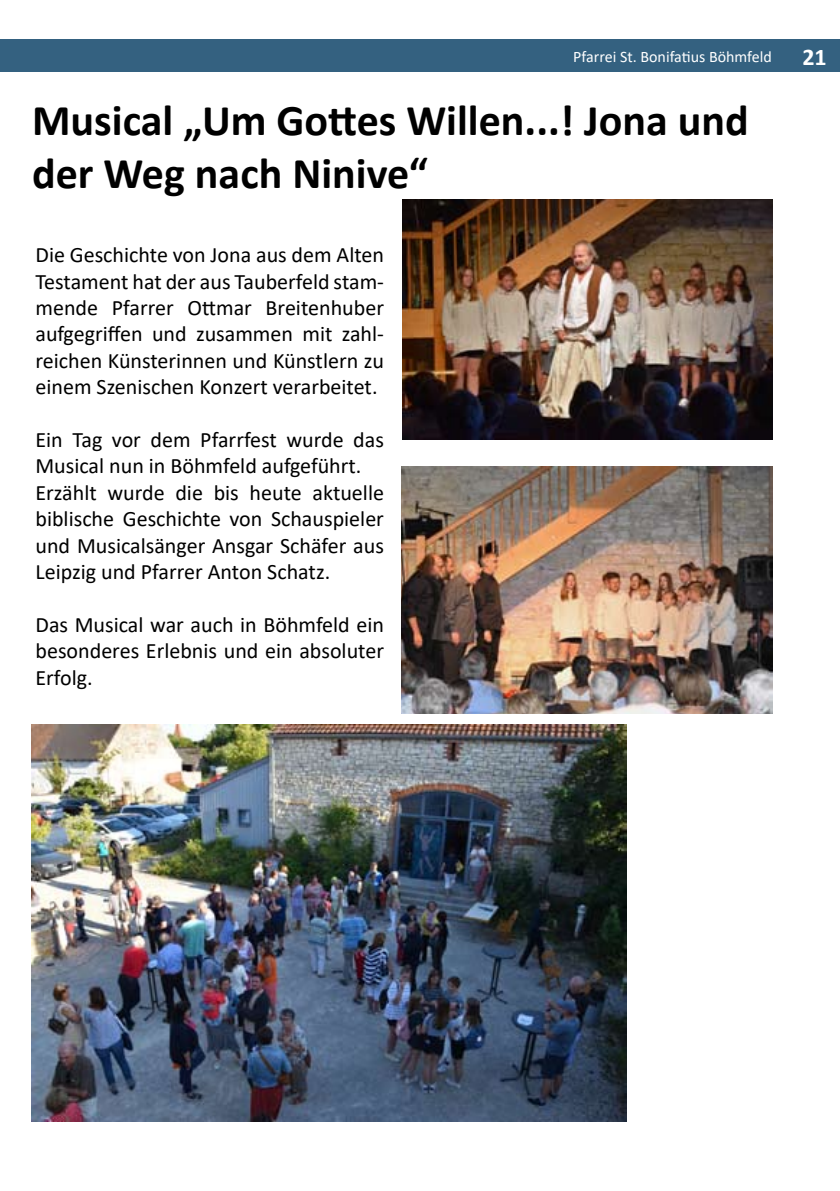
<style>
.page{position:relative;width:840px;height:1191px;background:#fff}
.page>*{position:absolute;margin:0;border:0;box-sizing:border-box;transform-origin:0 0}
.t1{font:700 44px/52.8px "Calibri";color:#000}
.t2{font:700 24px "Calibri";color:#fff}
.t3{font:22px/26.4px "Calibri";color:#000;text-align:justify}
.t4{font:16px "Calibri";color:#fff}
</style>
<div class="page">
<div style="left:0;top:40px;width:839px;height:32px;background:#346180"></div>
<img style="left:31px;top:724px;width:595px;height:397px">
<img style="left:401px;top:467px;width:370px;height:246px">
<img style="left:403px;top:200px;width:368px;height:239px">
<p class="t4" style="left:573px;top:45px;width:200px">Pfarrei St. Bonifatius Böhmfeld</p>
<p class="t2" style="left:802px;top:40px;width:26px">21</p>
<h1 class="t1" style="left:32px;top:93px;width:717px">Musical „Um Gottes Willen...! Jona und der Weg nach Ninive“</h1>
<p class="t3" style="left:35px;top:241px;width:350px">Die Geschichte von Jona aus dem Alten Testament hat der aus Tauberfeld stam&shy;mende Pfarrer Ottmar Breitenhuber aufgegriffen und zusammen mit zahl&shy;reichen Künsterinnen und Künstlern zu einem Szenischen Konzert verarbeitet.</p>
<p class="t3" style="left:35px;top:426px;width:350px;text-align:left">Ein Tag vor dem Pfarrfest wurde das Musical nun in Böhmfeld aufgeführt.<br>Erzählt wurde die bis heute aktuelle biblische Geschichte von Schauspieler und Musicalsänger Ansgar Schäfer aus Leipzig und Pfarrer Anton Schatz.</p>
<p class="t3" style="left:35px;top:611px;width:350px">Das Musical war auch in Böhmfeld ein besonderes Erlebnis und ein absoluter Erfolg.</p>
</div>
